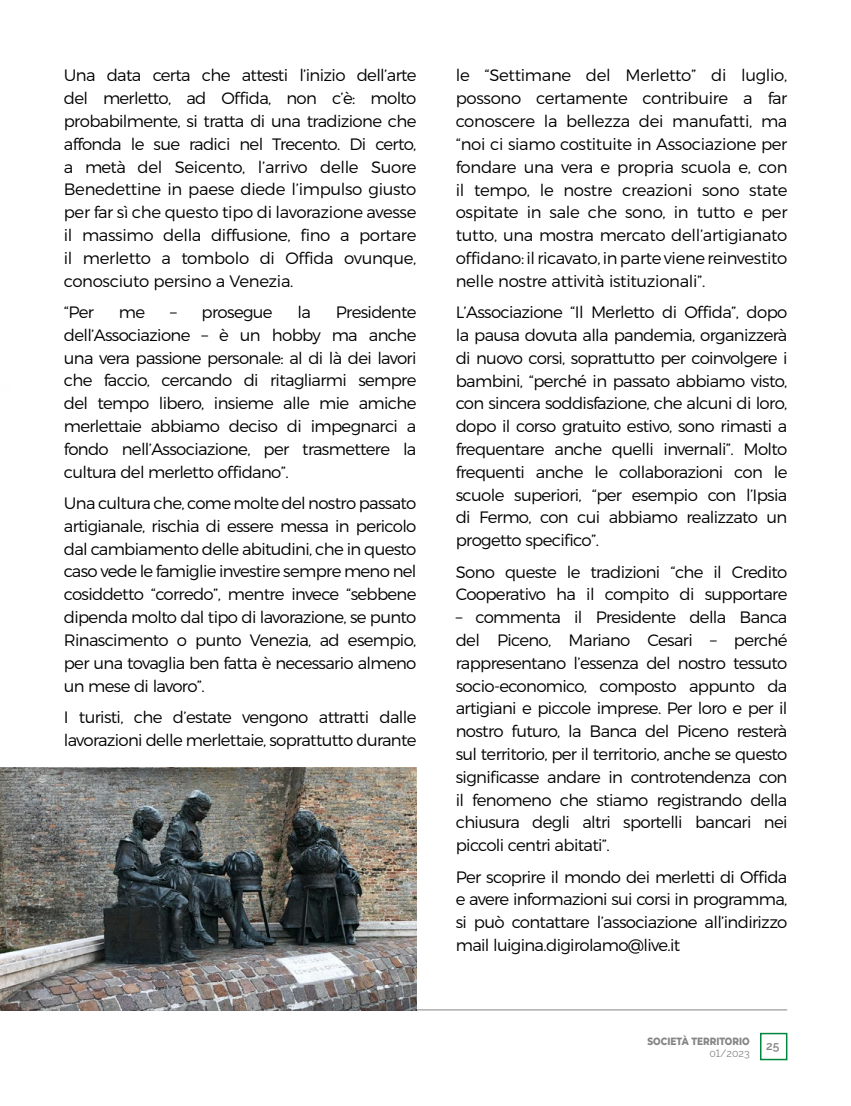
<style>
.page{position:relative;width:851px;height:1106px;background:#fff}
.page>*{position:absolute;margin:0;border:0;box-sizing:border-box;transform-origin:0 0}
.t1{font:300 16.5px/22.8px "Montserrat";letter-spacing:-.04em;color:#000;text-align:justify}
.t2{font:600 12px "Raleway";color:#858585}
.t3{font:100 10.5px "Montserrat";color:#858585;scale:.85 1}
.t4{font:10.5px "Raleway";color:#858585}
</style>
<div class="page">
<hr style="left:0;top:1009px;width:787px;height:1px;background:#858585">
<div style="left:759px;top:1032px;width:28px;height:28px;border:2px solid #03853d"></div>
<img style="left:0;top:811px;width:416px;height:199px">
<img style="left:0;top:768px;width:416px;height:43px">
<p class="t1" style="left:64px;top:63px;width:354px">Una data certa che attesti l’inizio dell’arte del merletto, ad Offida, non c’è: molto probabilmente, si tratta di una tradizione che affonda le sue radici nel Trecento. Di certo, a metà del Seicento, l’arrivo delle Suore Benedettine in paese diede l’impulso giusto per far sì che questo tipo di lavorazione avesse il massimo della diffusione, fino a portare il merletto a tombolo di Offida ovunque, conosciuto persino a Venezia.</p>
<p class="t1" style="left:64px;top:299px;width:32px">“Per</p>
<p class="t1" style="left:119px;top:299px;width:28px">me</p>
<p class="t1" style="left:170px;top:299px;width:104px">– prosegue</p>
<p class="t1" style="left:297px;top:299px;width:15px">la</p>
<p class="t1" style="left:64px;top:299px;width:354px;text-indent:272px">Presidente dell’Associazione – è un hobby ma anche una vera passione personale: al di là dei lavori che faccio, cercando di ritagliarmi sempre del tempo libero, insieme alle mie amiche merlettaie abbiamo deciso di impegnarci a fondo nell’Associazione, per trasmettere la cultura del merletto offidano”.</p>
<p class="t1" style="left:64px;top:490px;width:354px">Una cultura che, come molte del nostro passato artigianale, rischia di essere messa in pericolo dal cambiamento delle abitudini, che in questo caso vede le famiglie investire sempre meno nel cosiddetto “corredo”, mentre invece “sebbene dipenda molto dal tipo di lavorazione, se punto Rinascimento o punto Venezia, ad esempio, per una tovaglia ben fatta è necessario almeno un mese di lavoro”.</p>
<p class="t1" style="left:64px;top:704px;width:354px">I turisti, che d’estate vengono attratti dalle lavorazioni delle merlettaie, soprattutto durante</p>
<p class="t1" style="left:455px;top:63px;width:333px">le “Settimane del Merletto” di luglio, possono certamente contribuire a far conoscere la bellezza dei manufatti, ma “noi ci siamo costituite in Associazione per fondare una vera e propria scuola e, con il tempo, le nostre creazioni sono state ospitate in sale che sono, in tutto e per tutto, una mostra mercato dell’artigianato offidano: il ricavato, in parte viene reinvestito nelle nostre attività istituzionali”.</p>
<p class="t1" style="left:455px;top:299px;width:333px">L’Associazione “Il Merletto di Offida”, dopo la pausa dovuta alla pandemia, organizzerà di nuovo corsi, soprattutto per coinvolgere i bambini, “perché in passato abbiamo visto, con sincera soddisfazione, che alcuni di loro, dopo il corso gratuito estivo, sono rimasti a frequentare anche quelli invernali”. Molto frequenti anche le collaborazioni con le scuole superiori, “per esempio con l’Ipsia di Fermo, con cui abbiamo realizzato un progetto specifico”.</p>
<p class="t1" style="left:455px;top:559px;width:333px">Sono queste le tradizioni “che il Credito<br>Cooperativo ha il compito di supportare</p>
<p class="t1" style="left:455px;top:604px;width:333px">– commenta il Presidente della Banca del Piceno, Mariano Cesari – perché rappresentano l’essenza del nostro tessuto socio-economico, composto appunto da artigiani e piccole imprese. Per loro e per il nostro futuro, la Banca del Piceno resterà sul territorio, per il territorio, anche se questo significasse andare in controtendenza con il fenomeno che stiamo registrando della chiusura degli altri sportelli bancari nei piccoli centri abitati”.</p>
<p class="t1" style="left:455px;top:864px;width:333px">Per scoprire il mondo dei merletti di Offida e avere informazioni sui corsi in programma, si può contattare l’associazione all’indirizzo mail luigina.digirolamo@live.it</p>
<p class="t3" style="left:647px;top:1034px;width:122px">SOCIETÀ TERRITORIO</p>
<p class="t4" style="left:709px;top:1047px;width:42px">01/2023</p>
<p class="t2" style="left:766px;top:1039px;width:15px">25</p>
</div>
